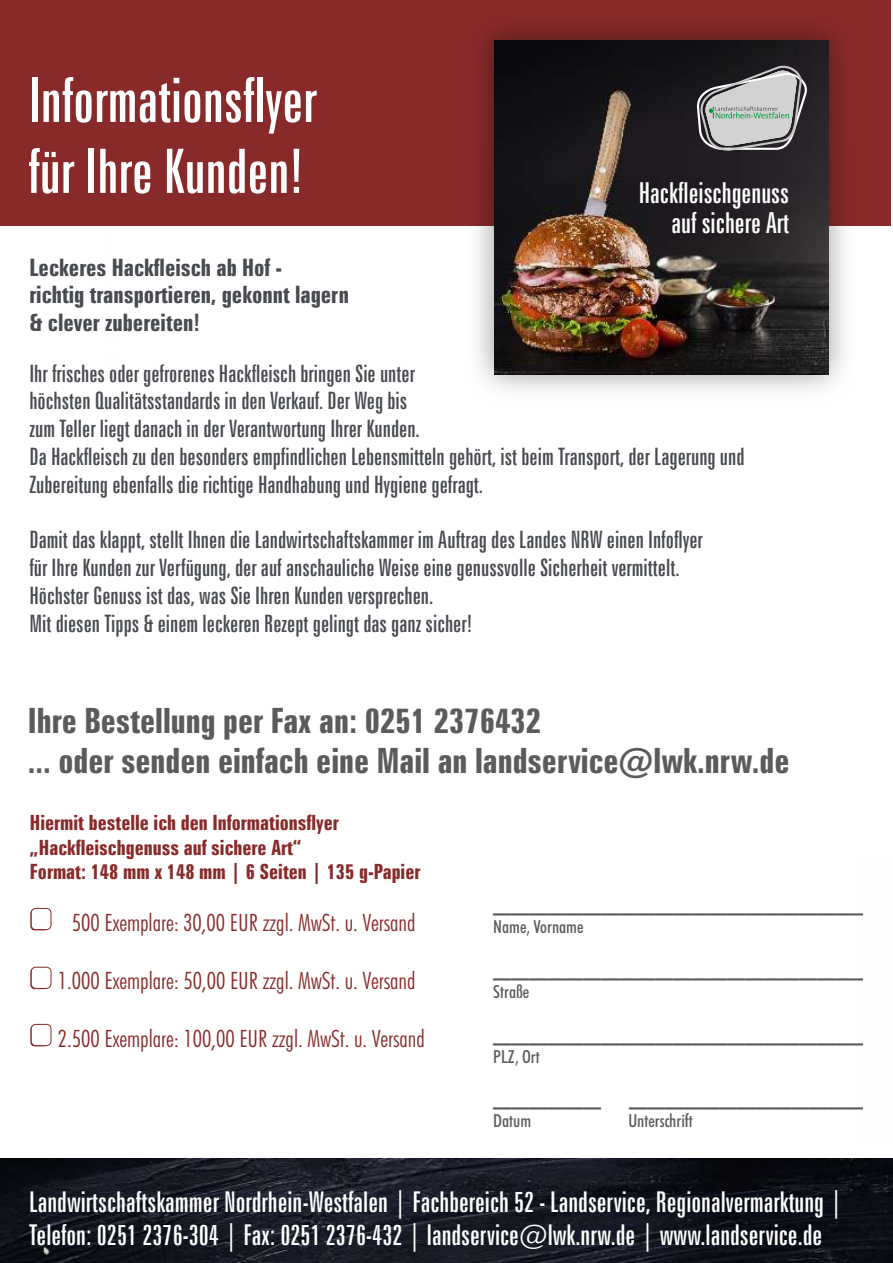
<style>
.page{position:relative;width:893px;height:1263px;background:#fff}
.page>*{position:absolute;margin:0;border:0;box-sizing:border-box;transform-origin:0 0}
.t1{font:extra-condensed 61.35px/70.9px "Zurich BT";color:#fefefe}
.t2{font:500 condensed 36px "Futura BT";color:#5b5b5b}
.t3{font:700 extra-condensed 34.8px/40.3px "Zurich BT";color:#5b5b5b}
.t4{font:extra-condensed 28.95px/30.2px "Zurich BT";color:#fefefe;text-align:right}
.t5{font:extra-condensed 28.65px/33.2px "Zurich BT";color:#fefefe}
.t6{font:extra-condensed 24px/27.8px "Zurich BT";color:#484b50}
.t7{font:300 condensed 24px "Futura BT";color:#882a2a}
.t8{font:700 extra-condensed 24px/27.9px "Zurich BT";color:#484b50}
.t9{font:700 extra-condensed 21px/24.3px "Zurich BT";color:#882a2a}
.t10{font:500 condensed 18px "Futura BT";color:#5b5b5b}
</style>
<div class="page">
<img style="left:0;top:1159px;width:893px;height:104px">
<div style="left:30px;top:909px;width:18px;height:21px;background:#964343;border-radius:4px"></div>
<div style="left:31px;top:908px;width:20px;height:22px;background:#fefefe;border:1px solid #882a2a;border-radius:5px"></div>
<svg style="left:30px;top:968px;width:18px;height:21px"></svg>
<div style="left:31px;top:967px;width:20px;height:21px;background:#fefefe;border:1px solid #882a2a;border-radius:5px"></div>
<div style="left:30px;top:1025px;width:18px;height:21px;background:#984747;border-radius:4px"></div>
<div style="left:31px;top:1024px;width:20px;height:22px;background:#fefefe;border:1px solid #882a2a;border-radius:5px"></div>
<div style="left:1px;top:0;width:890px;height:226px;background:#882a2a"></div>
<img style="left:477px;top:27px;width:368px;height:364px">
<img style="left:495px;top:40px;width:334px;height:334px">
<svg style="left:696px;top:65px;width:113px;height:86px;background:#8d8e8e"></svg>
<h1 class="t1" style="left:28px;top:70px;width:290px">Informationsflyer für Ihre Kunden!</h1>
<p class="t4" style="left:639px;top:180px;width:152px">Hackfleischgenuss auf sichere Art</p>
<p class="t8" style="left:29px;top:255px;width:321px">Leckeres Hackfleisch ab Hof -<br>richtig transportieren, gekonnt lagern &amp; clever zubereiten!</p>
<p class="t6" style="left:29px;top:362px;width:717px">Ihr frisches oder gefrorenes Hackfleisch bringen Sie unter<br>höchsten Qualitätsstandards in den Verkauf. Der Weg bis<br>zum Teller liegt danach in der Verantwortung Ihrer Kunden.<br>Da Hackfleisch zu den besonders empfindlichen Lebensmitteln gehört, ist beim Transport, der Lagerung und Zubereitung ebenfalls die richtige Handhabung und Hygiene gefragt.</p>
<p class="t6" style="left:29px;top:528px;width:675px">Damit das klappt, stellt Ihnen die Landwirtschaftskammer im Auftrag des Landes NRW einen Infoflyer für Ihre Kunden zur Verfügung, der auf anschauliche Weise eine genussvolle Sicherheit vermittelt.<br>Höchster Genuss ist das, was Sie Ihren Kunden versprechen.<br>Mit diesen Tipps &amp; einem leckeren Rezept gelingt das ganz sicher!</p>
<h3 class="t3" style="left:28px;top:704px;width:763px">Ihre Bestellung per Fax an: 0251 2376432<br>... oder senden einfach eine Mail an landservice@lwk.nrw.de</h3>
<p class="t9" style="left:30px;top:813px;width:392px">Hiermit bestelle ich den Informationsflyer „Hackfleischgenuss auf sichere Art“<br>Format: 148 mm x 148 mm | 6 Seiten | 135 g-Papier</p>
<p class="t7" style="left:72px;top:913px;width:345px">500 Exemplare: 30,00 EUR zzgl. MwSt. u. Versand</p>
<p class="t7" style="left:58px;top:971px;width:359px">1.000 Exemplare: 50,00 EUR zzgl. MwSt. u. Versand</p>
<p class="t7" style="left:58px;top:1028px;width:369px">2.500 Exemplare: 100,00 EUR zzgl. MwSt. u. Versand</p>
<h2 class="t2" style="left:493px;top:880px;width:397px">______________________</h2>
<p class="t10" style="left:493px;top:919px;width:92px">Name, Vorname</p>
<h2 class="t2" style="left:493px;top:945px;width:398px">______________________</h2>
<p class="t10" style="left:493px;top:984px;width:38px">Straße</p>
<h2 class="t2" style="left:493px;top:1009px;width:398px">______________________</h2>
<p class="t10" style="left:493px;top:1049px;width:48px">PLZ, Ort</p>
<h2 class="t2" style="left:493px;top:1074px;width:407px">______ _______________</h2>
<p class="t10" style="left:493px;top:1113px;width:39px">Datum</p>
<p class="t10" style="left:628px;top:1113px;width:66px">Unterschrift</p>
<p class="t5" style="left:29px;top:1188px;width:816px">Landwirtschaftskammer Nordrhein-Westfalen | Fachbereich 52 - Landservice, Regionalvermarktung |<br>Telefon: 0251 2376-304 | Fax: 0251 2376-432 | landservice@lwk.nrw.de | www.landservice.de</p>
</div>
